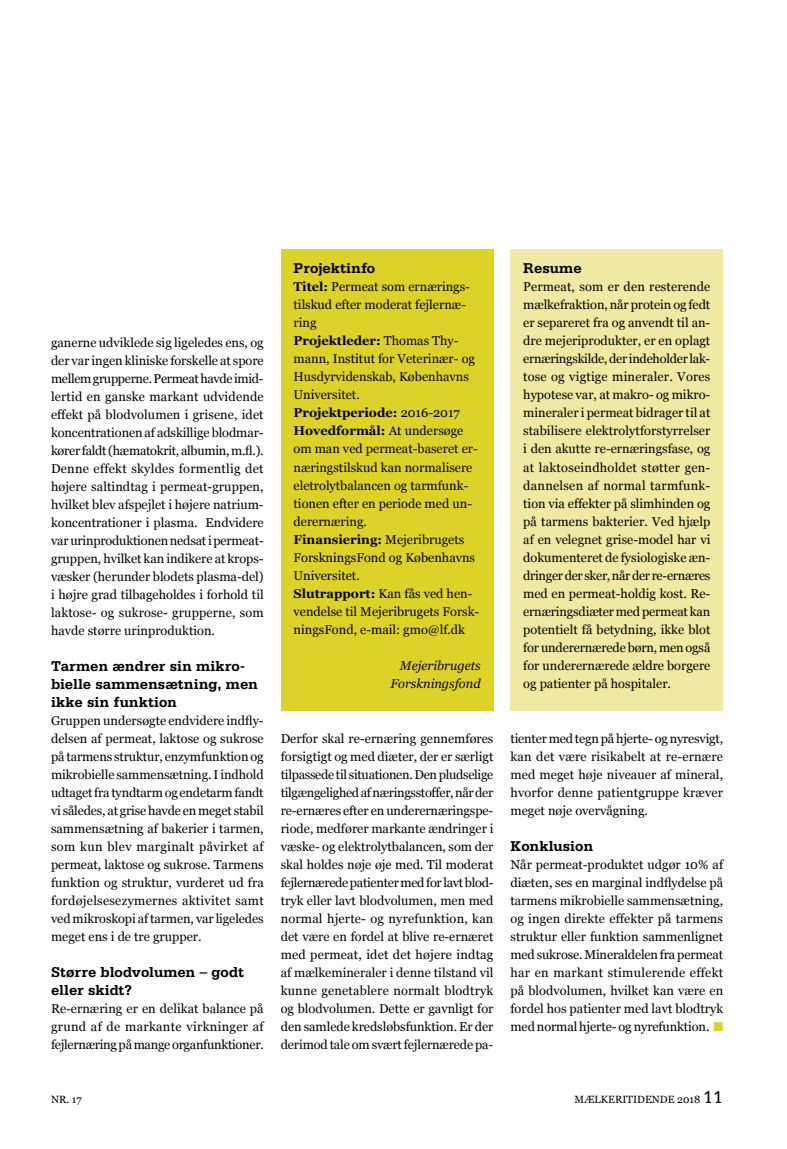
<style>
.page{position:relative;width:787px;height:1149px;background:#fff}
.page>*{position:absolute;margin:0;border:0;box-sizing:border-box;transform-origin:0 0}
.t1{font:700 15px/18px "Serifa";letter-spacing:-.005em;color:#000}
.t2{font:12.75px/18px "Georgia";color:#000;text-align:justify}
.t3{font:italic 12.75px/18px "Georgia";color:#000;text-align:right}
.t4{font:10.5px "Georgia";color:#000}
.s1{font-weight:700}
.s2{color:#ddd328}
.s3{font-family:"Serifa";font-size:18px}
</style>
<div class="page">
<div style="left:281px;top:249px;width:212px;height:461px;background:#ddd328"></div>
<div style="left:510px;top:249px;width:213px;height:461px;background:#efe9a4"></div>
<p class="t2" style="left:51px;top:333px;width:214px">ganerne udviklede sig ligeledes ens, og der var ingen kliniske forskelle at spore mellem grupperne. Permeat havde imid&shy;lertid en ganske markant udvidende effekt på blodvolumen i grisene, idet koncentrationen af adskillige blodmar&shy;kører faldt (hæmatokrit, albumin, m.fl.).<br>Denne effekt skyldes formentlig det højere saltindtag i permeat-gruppen, hvilket blev afspejlet i højere natrium&shy;koncentrationer i plasma. Endvidere var urinproduktionen nedsat i permeat&shy;gruppen, hvilket kan indikere at krops&shy;væsker (herunder blodets plasma-del) i højre grad tilbageholdes i forhold til laktose- og sukrose- grupperne, som havde større urinproduktion.</p>
<p class="t1" style="left:51px;top:656px;width:209px">Tarmen ændrer sin mikro&shy;bielle sammensætning, men ikke sin funktion</p>
<p class="t2" style="left:51px;top:711px;width:214px">Gruppen undersøgte endvidere indfly&shy;delsen af permeat, laktose og sukrose på tarmens struktur, enzymfunktion og mikrobielle sammensætning. I indhold udtaget fra tyndtarm og endetarm fandt vi således, at grise havde en meget stabil sammensætning af bakerier i tarmen, som kun blev marginalt påvirket af permeat, laktose og sukrose. Tarmens funktion og struktur, vurderet ud fra fordøjelsesezymernes aktivitet samt ved mikroskopi af tarmen, var ligeledes meget ens i de tre grupper.</p>
<p class="t1" style="left:51px;top:962px;width:194px">Større blodvolumen – godt eller skidt?</p>
<p class="t2" style="left:51px;top:999px;width:214px">Re-ernæring er en delikat balance på grund af de markante virkninger af fejlernæring på mange organfunktioner.</p>
<p class="t1" style="left:293px;top:259px;width:83px">Projektinfo</p>
<p class="t2" style="left:293px;top:277px;width:187px;text-align:left"><span class="s1">Titel:</span> Permeat som ernærings&shy;tilskud efter moderat fejlernæ&shy;ring<br><span class="s1">Projektleder:</span> Thomas Thy&shy;mann, Institut for Veterinær- og<br>Husdyrvidenskab, Københavns<br>Universitet.<br><span class="s1">Projektperiode:</span> 2016-2017<br><span class="s1">Hovedformål:</span> At undersøge om man ved permeat-baseret er&shy;næringstilskud kan normalisere eletrolytbalancen og tarmfunk&shy;tionen efter en periode med un&shy;derernæring.<br><span class="s1">Finansiering:</span> Mejeribrugets<br>ForskningsFond og Københavns<br>Universitet.<br><span class="s1">Slutrapport:</span> Kan fås ved hen&shy;vendelse til Mejeribrugets Forsk&shy;ningsFond, e-mail: gmo@lf.dk</p>
<p class="t3" style="left:390px;top:655px;width:92px">Mejeribrugets<br>Forskningsfond</p>
<p class="t2" style="left:281px;top:729px;width:214px">Derfor skal re-ernæring gennemføres forsigtigt og med diæter, der er særligt tilpassede til situationen. Den pludselige tilgængelighed af næringsstoffer, når der re-ernæres efter en underernæringspe&shy;riode, medfører markante ændringer i væske- og elektrolytbalancen, som der skal holdes nøje øje med. Til moderat fejlernærede patienter med for lavt blod&shy;tryk eller lavt blodvolumen, men med normal hjerte- og nyrefunktion, kan det være en fordel at blive re-ernæret med permeat, idet det højere indtag af mælkemineraler i denne tilstand vil kunne genetablere normalt blodtryk og blodvolumen. Dette er gavnligt for den samlede kredsløbsfunktion. Er der derimod tale om svært fejlernærede pa-</p>
<p class="t1" style="left:523px;top:259px;width:60px">Resume</p>
<p class="t2" style="left:523px;top:277px;width:189px">Permeat, som er den resterende mælkefraktion, når protein og fedt er separeret fra og anvendt til an&shy;dre mejeriprodukter, er en oplagt ernæringskilde, der indeholder lak&shy;tose og vigtige mineraler. Vores hypotese var, at makro- og mikro&shy;mineraler i permeat bidrager til at stabilisere elektrolytforstyrrelser i den akutte re-ernæringsfase, og at laktoseindholdet støtter gen&shy;dannelsen af normal tarmfunk&shy;tion via effekter på slimhinden og på tarmens bakterier. Ved hjælp af en velegnet grise-model har vi dokumenteret de fysiologiske æn&shy;dringer der sker, når der re-ernæres med en permeat-holdig kost. Re&shy;ernæringsdiæter med permeat kan potentielt få betydning, ikke blot for underernærede børn, men også for underernærede ældre borgere og patienter på hospitaler.</p>
<p class="t2" style="left:510px;top:729px;width:214px">tienter med tegn på hjerte- og nyresvigt, kan det være risikabelt at re-ernære med meget høje niveauer af mineral, hvorfor denne patientgruppe kræver meget nøje overvågning.</p>
<p class="t1" style="left:510px;top:836px;width:84px">Konklusion</p>
<p class="t2" style="left:510px;top:855px;width:214px">Når permeat-produktet udgør 10% af diæten, ses en marginal indflydelse på tarmens mikrobielle sammensætning, og ingen direkte effekter på tarmens struktur eller funktion sammenlignet med sukrose. Mineraldelen fra permeat har en markant stimulerende effekt på blodvolumen, hvilket kan være en fordel hos patienter med lavt blodtryk med normal hjerte- og nyrefunktion. <span class="s2">■</span></p>
<p class="t4" style="left:51px;top:1091px;width:32px">NR. 17</p>
<p class="t4" style="left:574px;top:1091px;width:150px">MÆLKERITIDENDE 2018 <span class="s3">11</span></p>
</div>
